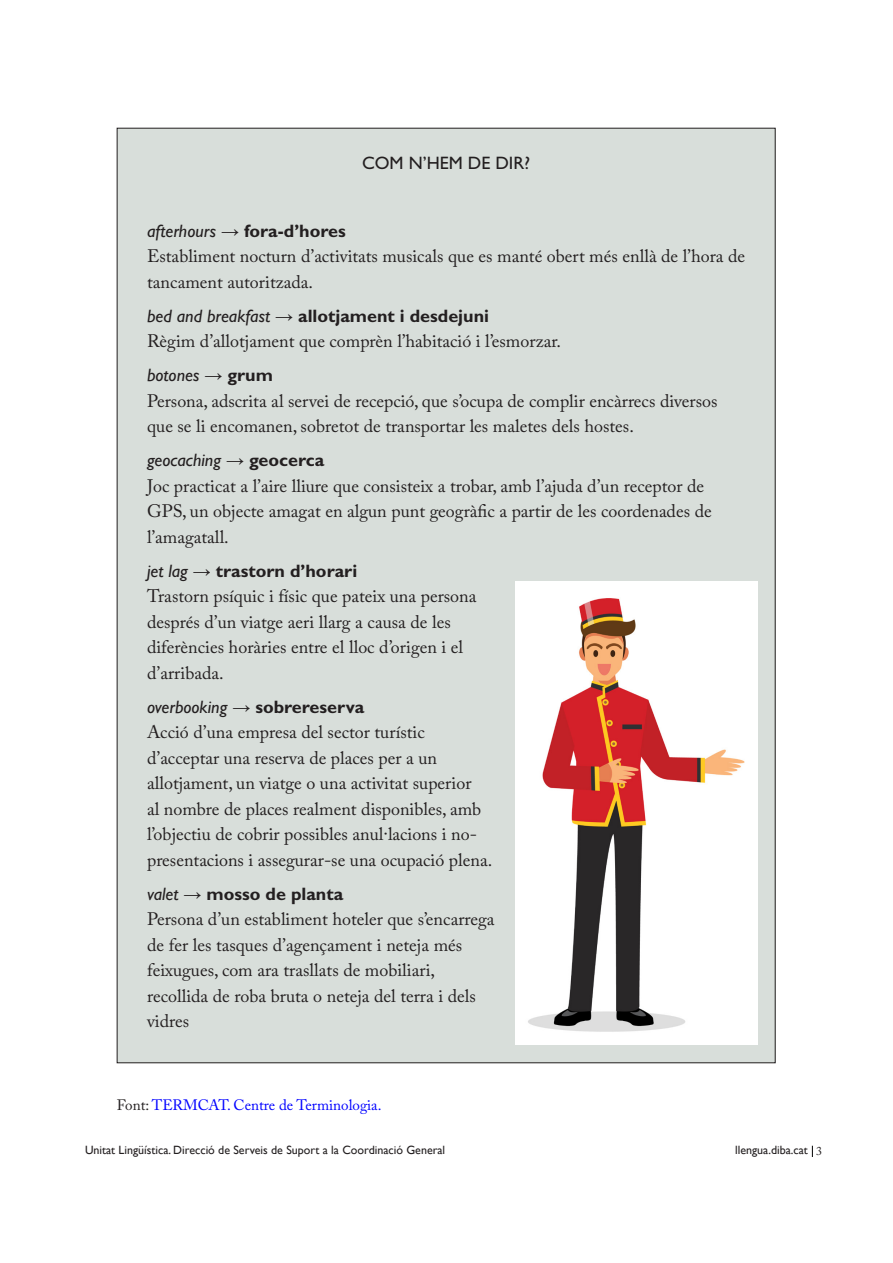
<style>
.page{position:relative;width:893px;height:1263px;background:#fff}
.page>*{position:absolute;margin:0;border:0;box-sizing:border-box;transform-origin:0 0}
.t1{font:18px/25.5px "Adobe Caslon Pro";color:#231f20}
.t2{font:18px "Gill Sans";color:#231f20}
.t3{font:15px "Adobe Caslon Pro";color:#00f}
.t4{font:12px "Gill Sans";color:#231f20}
.s1{font-family:"Gill Sans";font-style:italic}
.s2{font-family:"Arial"}
.s3{font-family:"Gill Sans";font-weight:700}
.s4{color:#231f20}
.s5{font-family:"Adobe Caslon Pro"}
</style>
<div class="page">
<div style="left:117px;top:128px;width:658px;height:935px;background:#d8deda"></div>
<img style="left:516px;top:582px;width:241px;height:463px">
<p class="t2" style="left:362px;top:152px;width:170px">COM N’HEM DE DIR?</p>
<p class="t1" style="left:147px;top:218px;width:600px"><span class="s1">afterhours</span> <span class="s2">→</span> <span class="s3">fora-d’hores<br></span>Establiment nocturn d’activitats musicals que es manté obert més enllà de l’hora de tancament autoritzada.</p>
<p class="t1" style="left:147px;top:303px;width:415px"><span class="s1">bed and breakfast</span> <span class="s2">→</span> <span class="s3">allotjament i desdejuni<br></span>Règim d’allotjament que comprèn l’habitació i l’esmorzar.</p>
<p class="t1" style="left:147px;top:362px;width:572px"><span class="s1">botones</span> <span class="s2">→</span> <span class="s3">grum<br></span>Persona, adscrita al servei de recepció, que s’ocupa de complir encàrrecs diversos que se li encomanen, sobretot de transportar les maletes dels hostes.</p>
<p class="t1" style="left:147px;top:447px;width:566px"><span class="s1">geocaching</span> <span class="s2">→</span> <span class="s3">geocerca<br></span>Joc practicat a l’aire lliure que consisteix a trobar, amb l’ajuda d’un receptor de GPS, un objecte amagat en algun punt geogràfic a partir de les coordenades de l’amagatall.</p>
<p class="t1" style="left:147px;top:558px;width:331px"><span class="s1">jet lag</span> <span class="s2">→</span> <span class="s3">trastorn d’horari<br></span>Trastorn psíquic i físic que pateix una persona després d’un viatge aeri llarg a causa de les diferències horàries entre el lloc d’origen i el d’arribada.</p>
<p class="t1" style="left:147px;top:694px;width:347px"><span class="s1">overbooking</span> <span class="s2">→</span> <span class="s3">sobrereserva<br></span>Acció d’una empresa del sector turístic d’acceptar una reserva de places per a un allotjament, un viatge o una activitat superior<br>al nombre de places realment disponibles, amb l’objectiu de cobrir possibles anul·lacions i no&shy;presentacions i assegurar-se una ocupació plena.</p>
<p class="t1" style="left:147px;top:881px;width:349px"><span class="s1">valet</span> <span class="s2">→</span> <span class="s3">mosso de planta<br></span>Persona d’un establiment hoteler que s’encarrega de fer les tasques d’agençament i neteja més feixugues, com ara trasllats de mobiliari, recollida de roba bruta o neteja del terra i dels vidres</p>
<p class="t3" style="left:117px;top:1096px;width:266px"><span class="s4">Font:</span> TERMCAT. Centre de Terminologia.</p>
<p class="t4" style="left:85px;top:1143px;width:362px">Unitat Lingüística. Direcció de Serveis de Suport a la Coordinació General</p>
<p class="t4" style="left:735px;top:1143px;width:88px">llengua.diba.cat <span class="s5">3</span></p>
</div>
